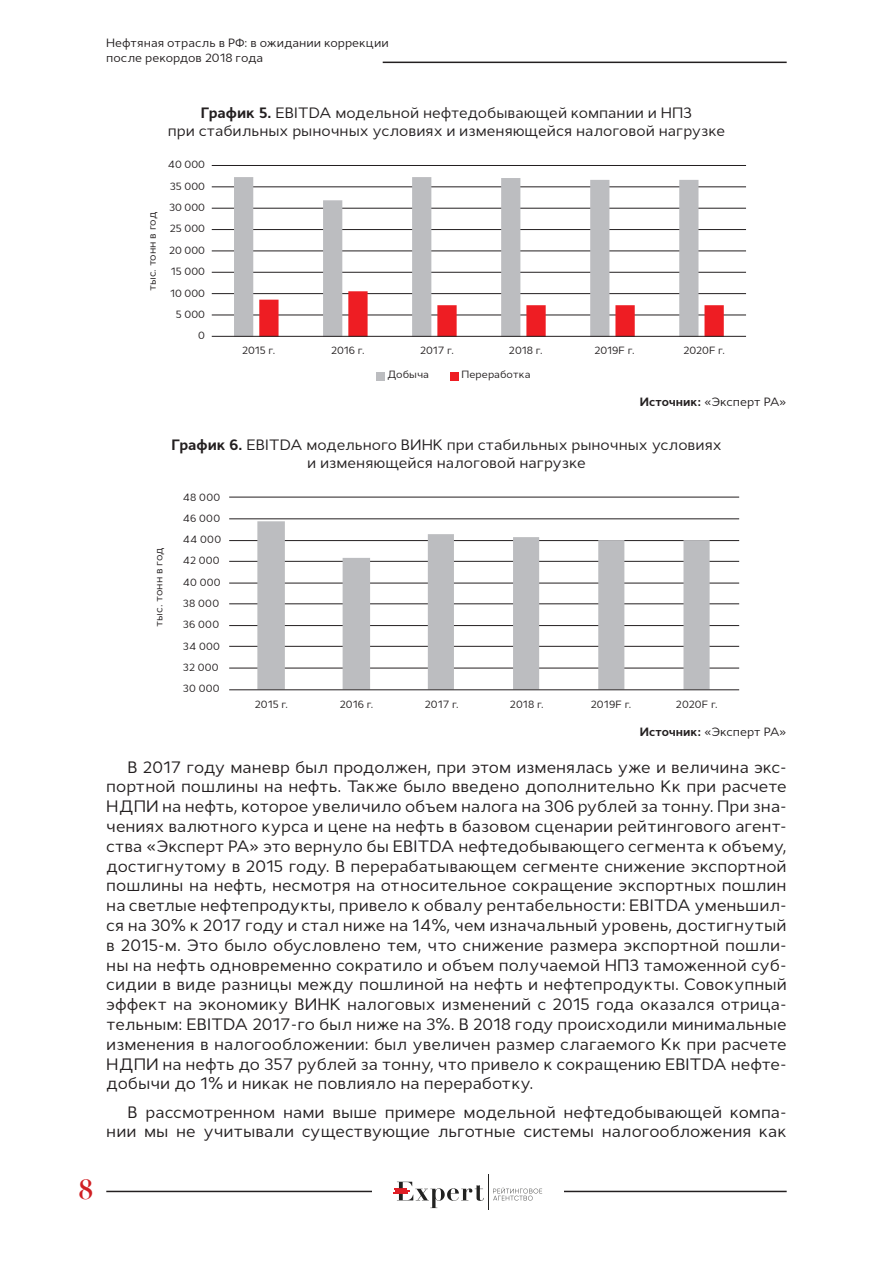
<style>
.page{position:relative;width:893px;height:1263px;background:#fff}
.page>*{position:absolute;margin:0;border:0;box-sizing:border-box;transform-origin:0 0}
.t1{font:700 27px "Didot";color:#d01f23}
.t2{font:16.5px/19.8px "Cyntho Pro";color:#231f20;text-align:justify}
.t3{font:15px/18px "Cyntho Pro";color:#231f20;text-align:center}
.t4{font:12px/14.4px "Cyntho Pro";color:#231f20}
.t5{font:10.5px "Cyntho Pro";color:#231f20}
.s1{font-weight:700}
</style>
<div class="page">
<hr style="left:383px;top:62px;width:404px;height:1px;background:#231f20">
<hr style="left:106px;top:1191px;width:681px;height:1px;background:#231f20">
<div style="left:372px;top:1174px;width:191px;height:36px;background:#fff"></div>
<svg style="left:393px;top:1182px;width:91px;height:26px"></svg>
<svg style="left:493px;top:1188px;width:49px;height:12px"></svg>
<hr style="left:488px;top:1174px;width:1px;height:36px;background:#222221">
<hr style="left:212px;top:165px;width:534px;height:1px;background:#231f20">
<hr style="left:212px;top:186px;width:534px;height:1px;background:#231f20">
<hr style="left:212px;top:208px;width:534px;height:1px;background:#231f20">
<hr style="left:212px;top:229px;width:534px;height:1px;background:#231f20">
<hr style="left:212px;top:251px;width:534px;height:1px;background:#231f20">
<hr style="left:212px;top:272px;width:534px;height:1px;background:#231f20">
<hr style="left:212px;top:293px;width:534px;height:1px;background:#231f20">
<hr style="left:212px;top:315px;width:534px;height:1px;background:#231f20">
<svg style="left:234px;top:177px;width:464px;height:159px"></svg>
<svg style="left:259px;top:291px;width:465px;height:45px"></svg>
<hr style="left:212px;top:336px;width:534px;height:1px;background:#231f20">
<div style="left:377px;top:372px;width:8px;height:9px;background:#bcbdc0"></div>
<div style="left:451px;top:372px;width:8px;height:9px;background:#ee1d23"></div>
<hr style="left:229px;top:497px;width:510px;height:1px;background:#231f20">
<hr style="left:229px;top:518px;width:510px;height:1px;background:#231f20">
<hr style="left:229px;top:540px;width:510px;height:1px;background:#231f20">
<hr style="left:229px;top:561px;width:510px;height:1px;background:#231f20">
<hr style="left:229px;top:583px;width:510px;height:1px;background:#231f20">
<hr style="left:229px;top:603px;width:510px;height:1px;background:#231f20">
<hr style="left:229px;top:625px;width:510px;height:1px;background:#231f20">
<hr style="left:229px;top:646px;width:510px;height:1px;background:#231f20">
<hr style="left:229px;top:668px;width:510px;height:1px;background:#231f20">
<svg style="left:257px;top:521px;width:453px;height:168px"></svg>
<hr style="left:229px;top:689px;width:510px;height:1px;background:#231f20">
<p class="t4" style="left:106px;top:36px;width:284px">Нефтяная отрасль в РФ: в ожидании коррекции после рекордов 2018 года</p>
<p class="t3" style="left:168px;top:104px;width:559px"><span class="s1">График 5.</span> EBITDA модельной нефтедобывающей компании и НПЗ<br>при стабильных рыночных условиях и изменяющейся налоговой нагрузке</p>
<p class="t5" style="left:168px;top:158px;width:39px">40 000</p>
<p class="t5" style="left:146px;top:291px;width:81px;rotate:-90deg">тыс. тонн в год</p>
<p class="t5" style="left:170px;top:180px;width:37px">35 000</p>
<p class="t5" style="left:169px;top:201px;width:37px">30 000</p>
<p class="t5" style="left:170px;top:222px;width:37px">25 000</p>
<p class="t5" style="left:169px;top:244px;width:37px">20 000</p>
<p class="t5" style="left:171px;top:265px;width:36px">15 000</p>
<p class="t5" style="left:170px;top:286px;width:36px">10 000</p>
<p class="t5" style="left:176px;top:308px;width:31px">5 000</p>
<p class="t5" style="left:198px;top:329px;width:8px">0</p>
<p class="t5" style="left:242px;top:343px;width:35px">2015 г.</p>
<p class="t5" style="left:331px;top:343px;width:35px">2016 г.</p>
<p class="t5" style="left:420px;top:343px;width:36px">2017 г.</p>
<p class="t5" style="left:509px;top:343px;width:35px">2018 г.</p>
<p class="t5" style="left:594px;top:343px;width:42px">2019F г.</p>
<p class="t5" style="left:683px;top:343px;width:43px">2020F г.</p>
<p class="t5" style="left:387px;top:368px;width:43px">Добыча</p>
<p class="t5" style="left:462px;top:368px;width:70px">Переработка</p>
<p class="t4" style="left:640px;top:395px;width:148px"><span class="s1">Источник:</span> «Эксперт РА»</p>
<p class="t3" style="left:171px;top:436px;width:552px"><span class="s1">График 6.</span> EBITDA модельного ВИНК при стабильных рыночных условиях и изменяющейся налоговой нагрузке</p>
<p class="t5" style="left:183px;top:490px;width:39px">48 000</p>
<p class="t5" style="left:183px;top:512px;width:39px">46 000</p>
<p class="t5" style="left:183px;top:533px;width:40px">44 000</p>
<p class="t5" style="left:152px;top:627px;width:81px;rotate:-90deg">тыс. тонн в год</p>
<p class="t5" style="left:183px;top:554px;width:38px">42 000</p>
<p class="t5" style="left:183px;top:575px;width:39px">40 000</p>
<p class="t5" style="left:183px;top:597px;width:38px">38 000</p>
<p class="t5" style="left:183px;top:618px;width:38px">36 000</p>
<p class="t5" style="left:183px;top:639px;width:39px">34 000</p>
<p class="t5" style="left:183px;top:661px;width:37px">32 000</p>
<p class="t5" style="left:183px;top:682px;width:38px">30 000</p>
<p class="t5" style="left:255px;top:697px;width:35px">2015 г.</p>
<p class="t5" style="left:340px;top:697px;width:35px">2016 г.</p>
<p class="t5" style="left:425px;top:697px;width:35px">2017 г.</p>
<p class="t5" style="left:510px;top:697px;width:35px">2018 г.</p>
<p class="t5" style="left:591px;top:697px;width:42px">2019F г.</p>
<p class="t5" style="left:676px;top:697px;width:43px">2020F г.</p>
<p class="t4" style="left:640px;top:724px;width:148px"><span class="s1">Источник:</span> «Эксперт РА»</p>
<p class="t2" style="left:106px;top:757px;width:682px;text-indent:21px">В 2017 году маневр был продолжен, при этом изменялась уже и величина экс&shy;портной пошлины на нефть. Также было введено дополнительно Кк при расчете НДПИ на нефть, которое увеличило объем налога на 306 рублей за тонну. При зна&shy;чениях валютного курса и цене на нефть в базовом сценарии рейтингового агент&shy;ства «Эксперт РА» это вернуло бы EBITDA нефтедобывающего сегмента к объему, достигнутому в 2015 году. В перерабатывающем сегменте снижение экспортной пошлины на нефть, несмотря на относительное сокращение экспортных пошлин на светлые нефтепродукты, привело к обвалу рентабельности: EBITDA уменьшил&shy;ся на 30% к 2017 году и стал ниже на 14%, чем изначальный уровень, достигнутый в 2015-м. Это было обусловлено тем, что снижение размера экспортной пошли&shy;ны на нефть одновременно сократило и объем получаемой НПЗ таможенной суб&shy;сидии в виде разницы между пошлиной на нефть и нефтепродукты. Совокупный эффект на экономику ВИНК налоговых изменений с 2015 года оказался отрица&shy;тельным: EBITDA 2017-го был ниже на 3%. В 2018 году происходили минимальные изменения в налогообложении: был увеличен размер слагаемого Кк при расчете НДПИ на нефть до 357 рублей за тонну, что привело к сокращению EBITDA нефте&shy;добычи до 1% и никак не повлияло на переработку.</p>
<p class="t2" style="left:106px;top:1102px;width:682px;text-align:right">В рассмотренном нами выше примере модельной нефтедобывающей компа&shy;нии мы не учитывали существующие льготные системы налогообложения как</p>
<h1 class="t1" style="left:79px;top:1173px;width:17px">8</h1>
</div>
